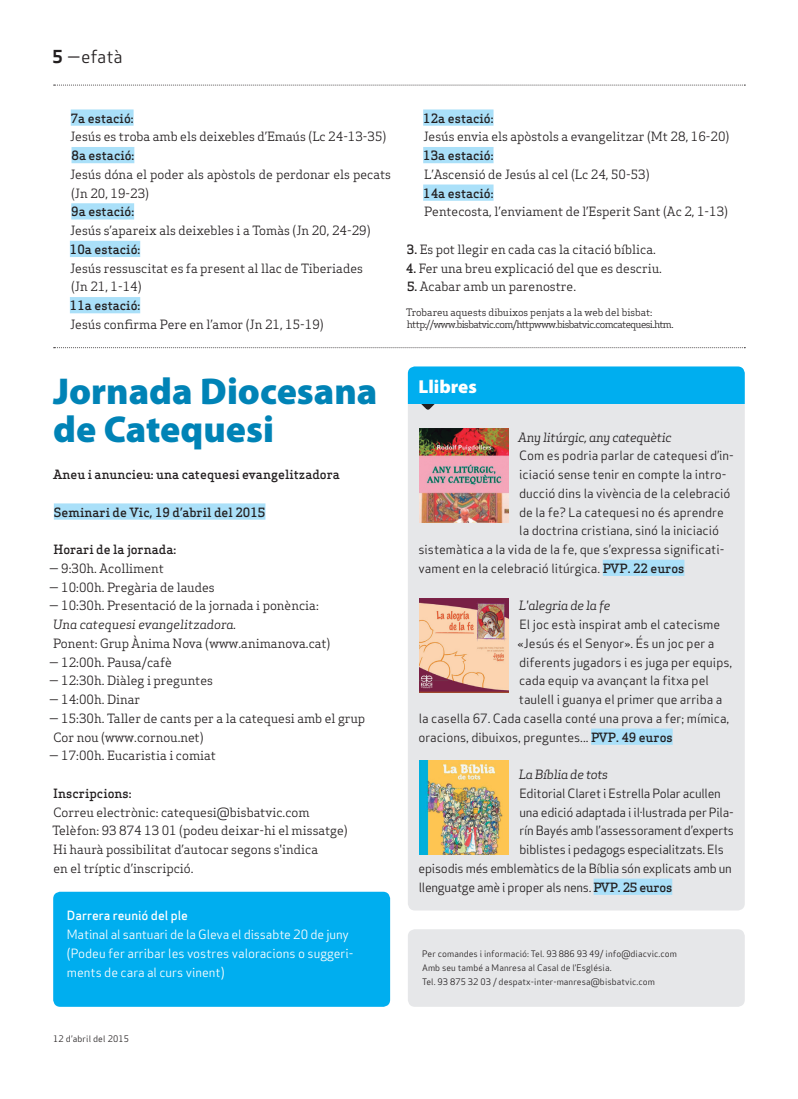
<style>
.page{position:relative;width:798px;height:1099px;background:#fff}
.page>*{position:absolute;margin:0;border:0;box-sizing:border-box;transform-origin:0 0}
.Titulars{font:900 37.5px/37.5px "Myriad Pro";color:#0083b6}
.Titular_Secció{font:900 18.75px "Myriad Pro";color:#fff}
.Capçalera{font:17.5px "Apex Sans Book T";color:#231f20}
.Text_General{font:12.5px/18.8px "Apex Serif";color:#231f20}
.Text_General-2{font:12.5px "Apex Sans Book T";color:#231f20}
.Text_General-3{font:12.5px "Apex Sans Book T";letter-spacing:-.02em;color:#231f20}
.Text_General-4{font:500 12.5px "Apex Serif";color:#231f20}
.Text_General-5{font:12.5px/18.8px "Apex Sans Book T";color:#fff}
.Text_General-6{font:italic 12.5px "Apex Serif";letter-spacing:-.02em;color:#231f20}
.Titulars-2{font:500 12.5px "Apex Serif";color:#231f20}
.Text_General-7{font:italic 12.5px "Apex Serif";color:#231f20}
.Text_General-8{font:12.5px "Apex Sans Medium T";color:#fff}
.Text_General-9{font:10px "Apex Serif";letter-spacing:-.06em;color:#231f20}
.Text_General-10{font:10px "Apex Serif";color:#231f20}
.Titulars-3{font:8.75px "Apex Sans Book T";letter-spacing:.01em;color:#231f20}
.Data_Peu{font:8.75px "Apex Sans Book T";letter-spacing:.02em;color:#231f20}
.s1{font-family:"Apex Sans Bold T"}
.s2{font-weight:500}
.s3{font-family:"Apex Serif";font-weight:500}
</style>
<div class="page">
<div style="left:53px;top:891px;width:337px;height:115px;background:#00aeef;border-radius:7px"></div>
<svg style="left:54px;top:85px;width:691px;height:1px"></svg>
<svg style="left:54px;top:347px;width:691px;height:1px"></svg>
<div style="left:408px;top:410px;width:336px;height:500px;background:#e6e7e9"></div>
<div style="left:602px;top:559px;width:82px;height:17px;background:#aae0f9"></div>
<div style="left:591px;top:728px;width:81px;height:16px;background:#aae0f9"></div>
<div style="left:593px;top:878px;width:79px;height:16px;background:#aae0f9"></div>
<svg style="left:407px;top:366px;width:337px;height:44px;background:#22b6ed"></svg>
<div style="left:54px;top:503px;width:211px;height:16px;background:#aae0f9"></div>
<img style="left:419px;top:429px;width:89px;height:93px">
<img style="left:419px;top:598px;width:89px;height:94px">
<img style="left:419px;top:760px;width:89px;height:94px">
<div style="left:407px;top:929px;width:337px;height:77px;background:#e6e7e9;border-radius:7px"></div>
<div style="left:71px;top:109px;width:62px;height:17px;background:#aae0f9"></div>
<div style="left:71px;top:147px;width:63px;height:16px;background:#aae0f9"></div>
<div style="left:71px;top:203px;width:63px;height:16px;background:#aae0f9"></div>
<div style="left:70px;top:241px;width:70px;height:16px;background:#aae0f9"></div>
<div style="left:70px;top:297px;width:70px;height:16px;background:#aae0f9"></div>
<div style="left:423px;top:109px;width:70px;height:17px;background:#aae0f9"></div>
<div style="left:423px;top:147px;width:70px;height:16px;background:#aae0f9"></div>
<div style="left:423px;top:184px;width:70px;height:17px;background:#aae0f9"></div>
<p class="Capçalera" style="left:52px;top:46px;width:72px"><span class="s1">5</span> —efatà</p>
<p class="Text_General-4" style="left:71px;top:110px;width:64px">7a estació:</p>
<p class="Text_General" style="left:70px;top:127px;width:318px">Jesús es troba amb els deixebles d’Emaús (Lc 24-13-35)</p>
<p class="Text_General-4" style="left:71px;top:148px;width:64px">8a estació:</p>
<p class="Text_General" style="left:70px;top:165px;width:322px">Jesús dóna el poder als apòstols de perdonar els pecats (Jn 20, 19-23)</p>
<p class="Text_General-4" style="left:71px;top:204px;width:64px">9a estació:</p>
<p class="Text_General" style="left:70px;top:221px;width:302px">Jesús s’apareix als deixebles i a Tomàs (Jn 20, 24-29)</p>
<p class="Text_General-4" style="left:70px;top:241px;width:72px">10a estació:</p>
<p class="Text_General" style="left:70px;top:258px;width:294px">Jesús ressuscitat es fa present al llac de Tiberiades</p>
<p class="Text_General" style="left:71px;top:277px;width:72px">(Jn 21, 1-14)</p>
<p class="Text_General-4" style="left:70px;top:298px;width:72px">11a estació:</p>
<p class="Text_General" style="left:70px;top:315px;width:255px">Jesús confirma Pere en l’amor (Jn 21, 15-19)</p>
<p class="Text_General-4" style="left:423px;top:110px;width:72px">12a estació:</p>
<p class="Text_General" style="left:423px;top:127px;width:307px">Jesús envia els apòstols a evangelitzar (Mt 28, 16-20)</p>
<p class="Text_General-4" style="left:423px;top:148px;width:72px">13a estació:</p>
<p class="Text_General" style="left:424px;top:165px;width:227px">L’Ascensió de Jesús al cel (Lc 24, 50-53)</p>
<p class="Text_General-4" style="left:423px;top:185px;width:72px">14a estació:</p>
<p class="Text_General" style="left:424px;top:202px;width:305px">Pentecosta, l’enviament de l’Esperit Sant (Ac 2, 1-13)</p>
<p class="Text_General" style="left:407px;top:240px;width:250px"><span class="s2">3.</span> Es pot llegir en cada cas la citació bíblica.</p>
<p class="Text_General" style="left:406px;top:258px;width:257px"><span class="s2">4.</span> Fer una breu explicació del que es descriu.</p>
<p class="Text_General" style="left:407px;top:277px;width:170px"><span class="s2">5.</span> Acabar amb un parenostre.</p>
<p class="Text_General-10" style="left:406px;top:306px;width:248px">Trobareu aquests dibuixos penjats a la web del bisbat:</p>
<p class="Text_General-9" style="left:407px;top:318px;width:268px">http://www.bisbatvic.com/httpwww.bisbatvic.comcatequesi.htm.</p>
<p class="Titulars" style="left:53px;top:371px;width:325px">Jornada Diocesana de Catequesi</p>
<p class="Titulars-2" style="left:53px;top:466px;width:288px">Aneu i anuncieu: una catequesi evangelitzadora</p>
<p class="Text_General-4" style="left:54px;top:504px;width:213px">Seminari de Vic, 19 d’abril del 2015</p>
<p class="Text_General-4" style="left:53px;top:541px;width:124px">Horari de la jornada:</p>
<p class="Text_General" style="left:49px;top:558px;width:116px">— 9:30h. Acolliment</p>
<p class="Text_General" style="left:49px;top:577px;width:167px">— 10:00h. Pregària de laudes</p>
<p class="Text_General" style="left:49px;top:596px;width:271px">— 10:30h. Presentació de la jornada i ponència:</p>
<p class="Text_General-7" style="left:53px;top:616px;width:185px">Una catequesi evangelitzadora.</p>
<p class="Text_General" style="left:53px;top:633px;width:278px">Ponent: Grup Ànima Nova (www.animanova.cat)</p>
<p class="Text_General" style="left:49px;top:652px;width:124px">— 12:00h. Pausa/cafè</p>
<p class="Text_General" style="left:49px;top:671px;width:165px">— 12:30h. Diàleg i preguntes</p>
<p class="Text_General" style="left:49px;top:690px;width:93px">— 14:00h. Dinar</p>
<p class="Text_General" style="left:49px;top:708px;width:317px">— 15:30h. Taller de cants per a la catequesi amb el grup</p>
<p class="Text_General" style="left:54px;top:727px;width:151px">Cor nou (www.cornou.net)</p>
<p class="Text_General" style="left:49px;top:746px;width:168px">— 17:00h. Eucaristia i comiat</p>
<p class="Text_General-4" style="left:53px;top:785px;width:80px">Inscripcions:</p>
<p class="Text_General" style="left:54px;top:802px;width:257px">Correu electrònic: catequesi@bisbatvic.com</p>
<p class="Text_General" style="left:52px;top:821px;width:297px">Telèfon: 93 874 13 01 (podeu deixar-hi el missatge)</p>
<p class="Text_General" style="left:53px;top:840px;width:266px">Hi haurà possibilitat d’autocar segons s'indica</p>
<p class="Text_General" style="left:53px;top:858px;width:141px">en el tríptic d’inscripció.</p>
<p class="Text_General-8" style="left:67px;top:907px;width:122px">Darrera reunió del ple</p>
<p class="Text_General-5" style="left:67px;top:925px;width:283px">Matinal al santuari de la Gleva el dissabte 20 de juny</p>
<p class="Text_General-5" style="left:67px;top:943px;width:288px">(Podeu fer arribar les vostres valoracions o suggeri&shy;ments de cara al curs vinent)</p>
<p class="Titulars-3" style="left:422px;top:948px;width:256px">Per comandes i informació: Tel. 93 886 93 49/ info@diacvic.com</p>
<p class="Titular_Secció" style="left:418px;top:374px;width:60px">Llibres</p>
<p class="Text_General-6" style="left:518px;top:429px;width:155px">Any litúrgic, any catequètic</p>
<p class="Text_General-2" style="left:519px;top:447px;width:216px">Com es podria parlar de catequesi d’in-</p>
<p class="Text_General-2" style="left:519px;top:466px;width:209px">iciació sense tenir en compte la intro-</p>
<p class="Text_General-2" style="left:519px;top:485px;width:213px">ducció dins la vivència de la celebració</p>
<p class="Text_General-2" style="left:519px;top:504px;width:206px">de la fe? La catequesi no és aprendre</p>
<p class="Text_General-2" style="left:519px;top:522px;width:201px">la doctrina cristiana, sinó la iniciació</p>
<p class="Text_General-2" style="left:418px;top:541px;width:307px">sistemàtica a la vida de la fe, que s’expressa significati-</p>
<p class="Text_General-2" style="left:418px;top:560px;width:267px">vament en la celebració litúrgica. <span class="s3">PVP. 22 euros</span></p>
<p class="Text_General-6" style="left:518px;top:598px;width:93px">L'alegria de la fe</p>
<p class="Text_General-2" style="left:519px;top:616px;width:202px">El joc està inspirat amb el catecisme</p>
<p class="Text_General-2" style="left:517px;top:635px;width:198px">«Jesús és el Senyor». És un joc per a</p>
<p class="Text_General-2" style="left:519px;top:654px;width:214px">diferents jugadors i es juga per equips,</p>
<p class="Text_General-2" style="left:519px;top:672px;width:191px">cada equip va avançant la fitxa pel</p>
<p class="Text_General-2" style="left:518px;top:691px;width:205px">taulell i guanya el primer que arriba a</p>
<p class="Text_General-2" style="left:418px;top:710px;width:312px">la casella 67. Cada casella conté una prova a fer; mímica,</p>
<p class="Text_General-2" style="left:418px;top:729px;width:255px">oracions, dibuixos, preguntes... <span class="s3">PVP. 49 euros</span></p>
<p class="Text_General-6" style="left:518px;top:766px;width:91px">La Bíblia de tots</p>
<p class="Text_General-3" style="left:519px;top:785px;width:203px">Editorial Claret i Estrella Polar acullen</p>
<p class="Text_General-3" style="left:519px;top:804px;width:215px">una edició adaptada i il·lustrada per Pila-</p>
<p class="Text_General-3" style="left:519px;top:822px;width:216px">rín Bayés amb l’assessorament d’experts</p>
<p class="Text_General-3" style="left:519px;top:841px;width:206px">biblistes i pedagogs especialitzats. Els</p>
<p class="Text_General-3" style="left:418px;top:860px;width:314px">episodis més emblemàtics de la Bíblia són explicats amb un</p>
<p class="Text_General-3" style="left:418px;top:879px;width:255px">llenguatge amè i proper als nens. <span class="s3">PVP. 25 euros</span></p>
<p class="Titulars-3" style="left:422px;top:961px;width:191px">Amb seu també a Manresa al Casal de l’Església.</p>
<p class="Titulars-3" style="left:422px;top:975px;width:234px">Tel. 93 875 32 03 / despatx-inter-manresa@bisbatvic.com</p>
<p class="Data_Peu" style="left:53px;top:1032px;width:77px">12 d’abril del 2015</p>
</div>
